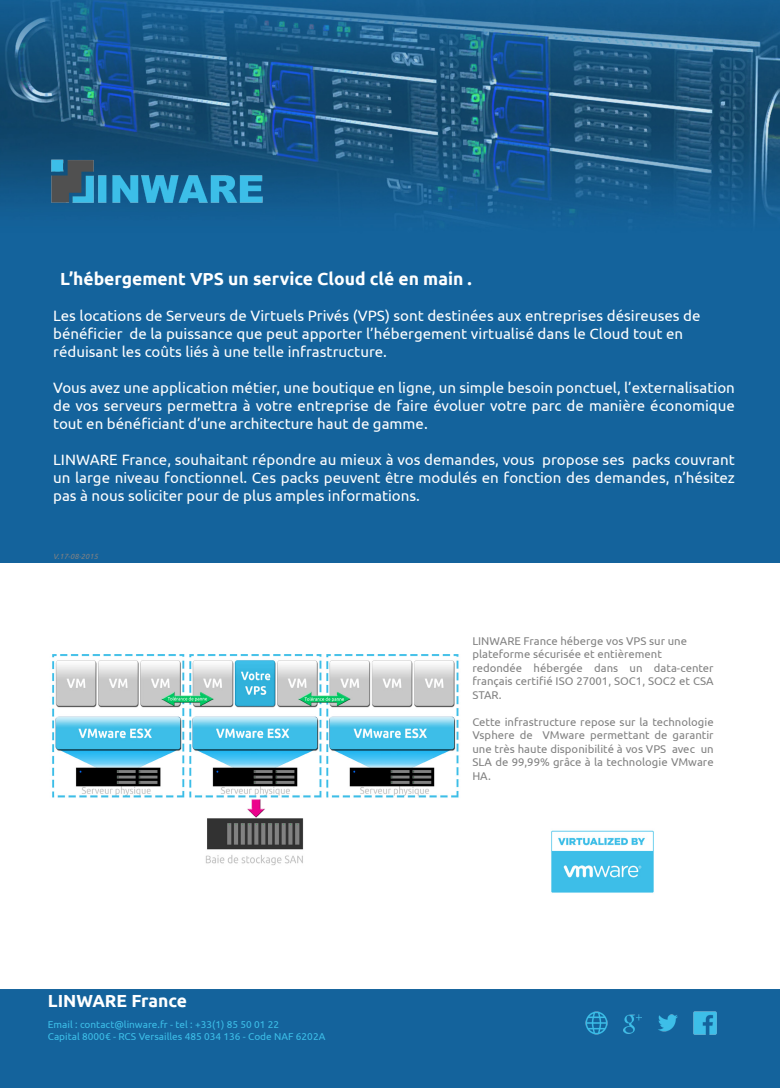
<style>
.page{position:relative;width:780px;height:1088px;background:#fff}
.page>*{position:absolute;margin:0;border:0;box-sizing:border-box;transform-origin:0 0}
.t1{font:700 17.5px "Ubuntu";color:#fff}
.t2{font:15px/18px "Ubuntu";color:#fff;text-align:justify}
.t3{font:11.25px/13.5px "Ubuntu";color:#828282;text-align:justify}
.t4{font:10px "Ubuntu";color:#3cbee8}
.t5{font:italic 7.5px "Ubuntu";color:#828282}
</style>
<div class="page">
<img style="left:0;top:0;width:780px;height:255px">
<img style="left:50px;top:151px;width:219px;height:72px">
<img style="left:52px;top:654px;width:407px;height:212px">
<div style="left:0;top:255px;width:780px;height:307px;background:#14639c"></div>
<img style="left:551px;top:830px;width:103px;height:63px">
<div style="left:0;top:989px;width:780px;height:99px;background:#14639c"></div>
<img style="left:623px;top:1014px;width:19px;height:20px">
<img style="left:658px;top:1014px;width:20px;height:18px">
<img style="left:693px;top:1012px;width:23px;height:22px">
<img style="left:585px;top:1012px;width:22px;height:22px">
<p class="t1" style="left:60px;top:267px;width:413px">L’hébergement VPS un service Cloud clé en main .</p>
<p class="t2" style="left:53px;top:306px;width:649px">Les locations de Serveurs de Virtuels Privés (VPS) sont destinées aux entreprises désireuses de</p>
<p class="t2" style="left:53px;top:324px;width:631px">bénéficier de la puissance que peut apporter l’hébergement virtualisé dans le Cloud tout en</p>
<p class="t2" style="left:53px;top:342px;width:335px">réduisant les coûts liés à une telle infrastructure.</p>
<p class="t2" style="left:53px;top:378px;width:683px">Vous avez une application métier, une boutique en ligne, un simple besoin ponctuel, l’externalisation de vos serveurs permettra à votre entreprise de faire évoluer votre parc de manière économique tout en bénéficiant d’une architecture haut de gamme.</p>
<p class="t2" style="left:53px;top:450px;width:683px">LINWARE France, souhaitant répondre au mieux à vos demandes, vous propose ses packs couvrant un large niveau fonctionnel. Ces packs peuvent être modulés en fonction des demandes, n’hésitez pas à nous soliciter pour de plus amples informations.</p>
<p class="t5" style="left:53px;top:552px;width:46px">V.17-08-2015</p>
<p class="t1" style="left:48px;top:989px;width:141px">LINWARE France</p>
<p class="t4" style="left:48px;top:1018px;width:233px">Email : contact@linware.fr - tel : +33(1) 85 50 01 22</p>
<p class="t4" style="left:48px;top:1030px;width:279px">Capital 8000€ - RCS Versailles 485 034 136 - Code NAF 6202A</p>
<p class="t3" style="left:472px;top:634px;width:216px">LINWARE France héberge vos VPS sur une</p>
<p class="t3" style="left:472px;top:647px;width:191px">plateforme sécurisée et entièrement</p>
<p class="t3" style="left:472px;top:661px;width:243px">redondée hébergée dans un data-center français certifié ISO 27001, SOC1, SOC2 et CSA STAR.</p>
<p class="t3" style="left:472px;top:715px;width:243px">Cette infrastructure repose sur la technologie Vsphere de VMware permettant de garantir une très haute disponibilité à vos VPS avec un SLA de 99,99% grâce à la technologie VMware HA.</p>
</div>
